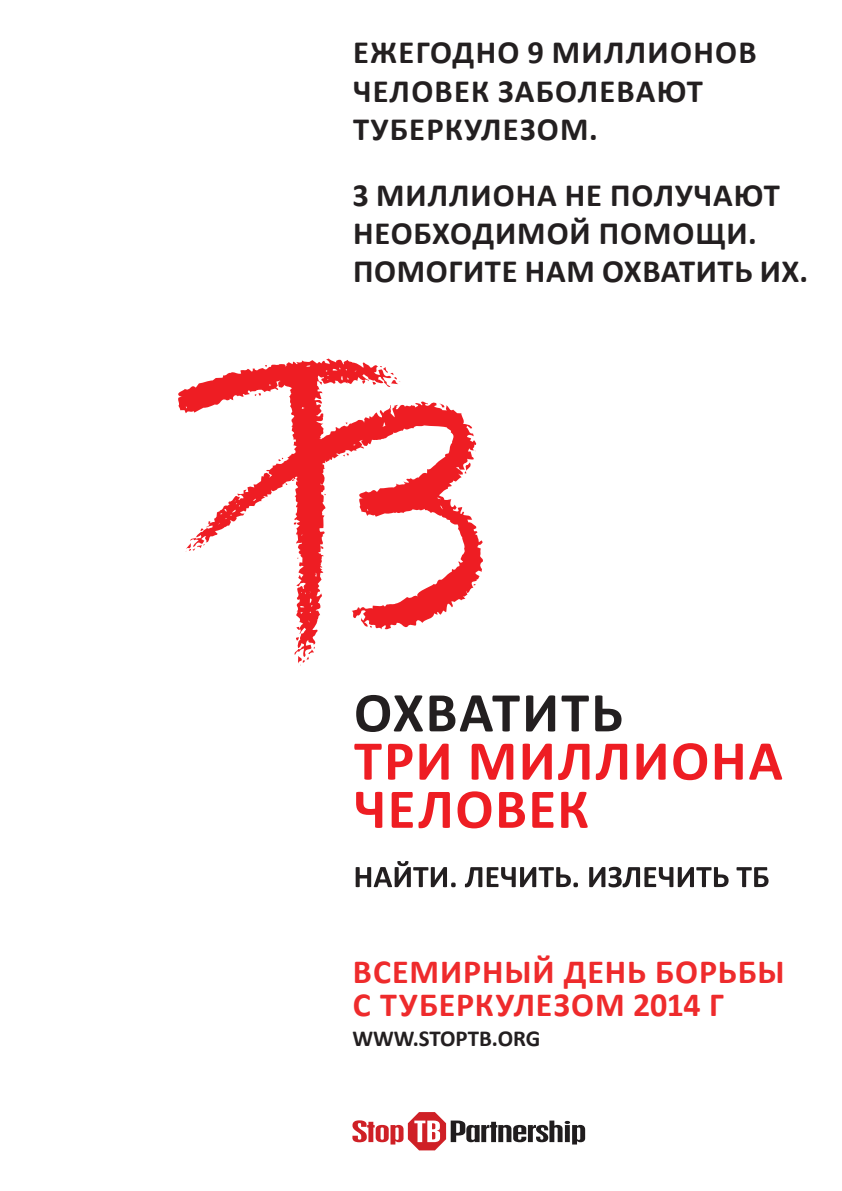
<style>
.page{position:relative;width:842px;height:1191px;background:#fff}
.page>*{position:absolute;margin:0;border:0;box-sizing:border-box;transform-origin:0 0}
.t1{font:700 33.9px/33.9px "Calibri";letter-spacing:.025em;color:#ee2b2c}
.t2{font:700 32.5px/38.2px "Calibri";letter-spacing:.03em;color:#231f20}
.t3{font:700 22.9px "Calibri";color:#231f20}
</style>
<div class="page">
<svg style="left:298px;top:657px;width:11px;height:8px"></svg>
<svg style="left:178px;top:358px;width:305px;height:299px"></svg>
<svg style="left:464px;top:462px;width:9px;height:11px"></svg>
<svg style="left:278px;top:457px;width:5px;height:4px"></svg>
<svg style="left:286px;top:479px;width:9px;height:6px"></svg>
<svg style="left:186px;top:543px;width:19px;height:9px"></svg>
<svg style="left:200px;top:528px;width:4px;height:3px"></svg>
<svg style="left:345px;top:422px;width:7px;height:2px"></svg>
<svg style="left:343px;top:453px;width:6px;height:3px"></svg>
<svg style="left:356px;top:861px;width:100px;height:26px"></svg>
<svg style="left:465px;top:867px;width:113px;height:20px"></svg>
<svg style="left:589px;top:866px;width:140px;height:21px"></svg>
<svg style="left:736px;top:867px;width:32px;height:20px"></svg>
<svg style="left:356px;top:791px;width:232px;height:37px"></svg>
<svg style="left:354px;top:743px;width:428px;height:37px"></svg>
<svg style="left:356px;top:695px;width:265px;height:37px"></svg>
<svg style="left:352px;top:1112px;width:233px;height:38px"></svg>
<p class="t2" style="left:353px;top:33px;width:405px">Ежегодно 9 миллионов человек заболевают туберкулезом.</p>
<p class="t2" style="left:352px;top:176px;width:457px">3 миллиона не получают необходимой помощи.<br>Помогите нам охватить их.</p>
<p class="t1" style="left:353px;top:954px;width:433px">Всемирный день борьбы с туберкулезом 2014 г</p>
<p class="t3" style="left:352px;top:1023px;width:190px">WWW.STOPTB.ORG</p>
</div>
